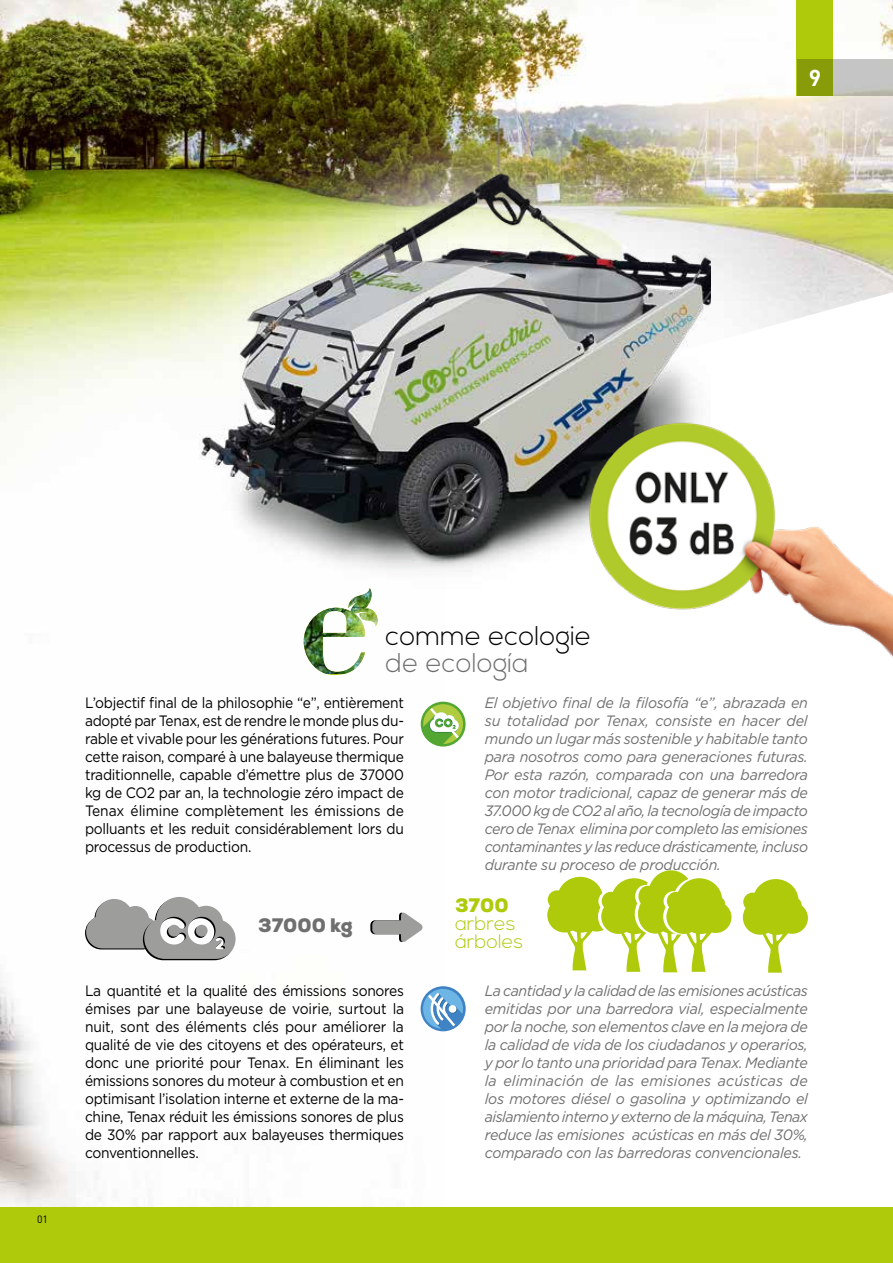
<style>
.page{position:relative;width:893px;height:1263px;background:#fff}
.page>*{position:absolute;margin:0;border:0;box-sizing:border-box;transform-origin:0 0}
.t1{font:300 27px "Nexa";color:#000}
.t2{font:300 27px "Nexa";color:#706f6f}
.t3{font:700 22.8px "DIN Pro";color:#fff}
.t4{font:300 19.5px/18px "Nexa";color:#afca0b}
.t5{font:900 19.5px "Nexa";color:#706f6f}
.t6{font:900 19.5px "Nexa";color:#afca0b}
.t7{font:italic 15px/18px "Gotham";letter-spacing:-.02em;color:#706f6f;text-align:justify;scale:.95 1}
.t8{font:15px/18px "Gotham";letter-spacing:-.02em;color:#000;text-align:justify;scale:.92 1}
.t9{font:10.5px "DIN Pro";color:#000}
</style>
<div class="page">
<img style="left:0;top:637px;width:444px;height:571px">
<img style="left:0;top:0;width:893px;height:422px">
<div style="left:0;top:1208px;width:893px;height:55px;background:#afca0b"></div>
<div style="left:797px;top:0;width:36px;height:96px;background:#afca0b"></div>
<svg style="left:797px;top:60px;width:96px;height:36px;background:#acb47b"></svg>
<svg style="left:421px;top:702px;width:45px;height:44px"></svg>
<div style="left:423px;top:704px;width:40px;height:40px;background:#afcb3f;border-radius:50%"></div>
<svg style="left:422px;top:705px;width:39px;height:40px"></svg>
<svg style="left:421px;top:986px;width:45px;height:45px"></svg>
<div style="left:423px;top:989px;width:40px;height:40px;background:#6cb5e5;border-radius:50%"></div>
<svg style="left:425px;top:992px;width:38px;height:37px"></svg>
<img style="left:304px;top:599px;width:74px;height:75px">
<svg style="left:547px;top:870px;width:184px;height:103px"></svg>
<svg style="left:742px;top:879px;width:66px;height:94px"></svg>
<svg style="left:85px;top:897px;width:151px;height:63px"></svg>
<svg style="left:370px;top:912px;width:53px;height:31px"></svg>
<img style="left:198px;top:116px;width:513px;height:483px">
<img style="left:576px;top:399px;width:317px;height:259px">
<h2 class="t3" style="left:809px;top:63px;width:14px">9</h2>
<p class="t9" style="left:37px;top:1212px;width:12px">01</p>
<h1 class="t1" style="left:386px;top:621px;width:207px">comme ecologie</h1>
<h1 class="t2" style="left:386px;top:648px;width:145px">de ecología</h1>
<p class="t8" style="left:85px;top:694px;width:348px">L’objectif final de la philosophie “e”, entièrement adopté par Tenax, est de rendre le monde plus du&shy;rable et vivable pour les générations futures. Pour cette raison, comparé à une balayeuse thermique traditionnelle, capable d’émettre plus de 37000 kg de CO2 par an, la technologie zéro impact de Tenax élimine complètement les émissions de polluants et les reduit considérablement lors du processus de production.</p>
<h3 class="t5" style="left:258px;top:913px;width:96px">37000 kg</h3>
<p class="t8" style="left:85px;top:982px;width:348px">La quantité et la qualité des émissions sonores émises par une balayeuse de voirie, surtout la nuit, sont des éléments clés pour améliorer la qualité de vie des citoyens et des opérateurs, et donc une priorité pour Tenax. En éliminant les émissions sonores du moteur à combustion et en optimisant l’isolation interne et externe de la ma&shy;chine, Tenax réduit les émissions sonores de plus de 30% par rapport aux balayeuses thermiques conventionnelles.</p>
<p class="t7" style="left:485px;top:694px;width:342px">El objetivo final de la filosofía “e”, abrazada en su totalidad por Tenax, consiste en hacer del mundo un lugar más sostenible y habitable tanto para nosotros como para generaciones futuras.<br>Por esta razón, comparada con una barredora con motor tradicional, capaz de generar más de 37.000 kg de CO2 al año, la tecnología de impacto cero de Tenax elimina por completo las emisiones contaminantes y las reduce drásticamente, incluso durante su proceso de producción.</p>
<h3 class="t6" style="left:455px;top:893px;width:55px">3700</h3>
<h3 class="t4" style="left:455px;top:915px;width:70px">arbres árboles</h3>
<p class="t7" style="left:485px;top:982px;width:342px">La cantidad y la calidad de las emisiones acústicas emitidas por una barredora vial, especialmente por la noche, son elementos clave en la mejora de la calidad de vida de los ciudadanos y operarios, y por lo tanto una prioridad para Tenax. Mediante la eliminación de las emisiones acústicas de los motores diésel o gasolina y optimizando el aislamiento interno y externo de la máquina, Tenax reduce las emisiones acústicas en más del 30%, comparado con las barredoras convencionales.</p>
</div>
